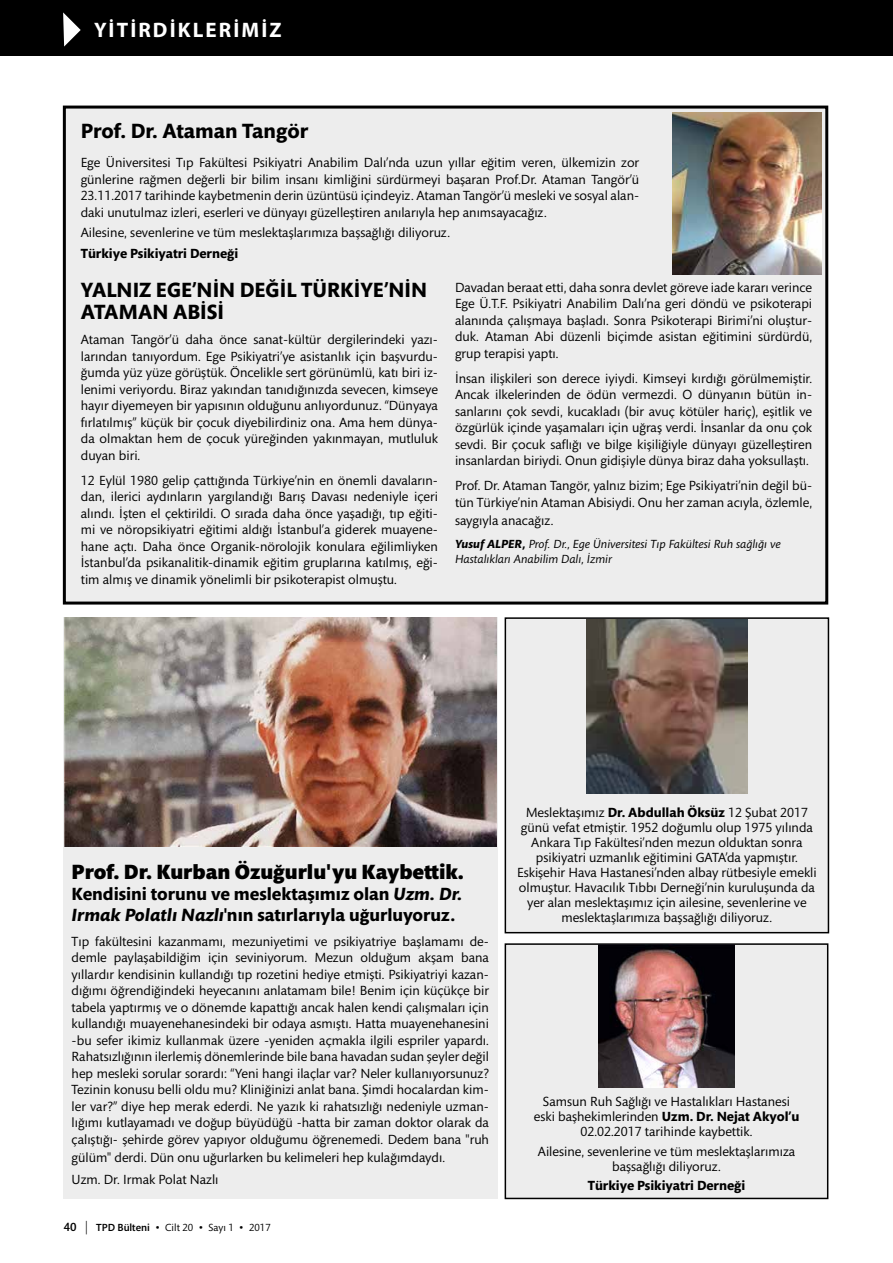
<style>
.page{position:relative;width:893px;height:1263px;background:#fff}
.page>*{position:absolute;margin:0;border:0;box-sizing:border-box;transform-origin:0 0}
.t1{font:700 21px/22.5px "Mundo Sans Std";color:#000}
.t2{font:900 21px "Mundo Sans Std";color:#000}
.t3{font:700 21px "Myriad Pro";letter-spacing:.1em;color:#fff}
.t4{font:700 18px/21px "Mundo Sans Std";color:#000}
.t5{font:13.5px/16.5px "Mundo Sans Std";color:#000;text-align:justify}
.t6{font:700 13.5px "Mundo Sans Std";color:#000}
.t7{font:italic 12px/15px "Mundo Sans Std";color:#000}
.t8{font:10.5px "Mundo Sans Std";color:#000}
.s1{font-weight:700}
.s2{font-style:italic}
.s3{font-weight:500;font-size:12px}
.s4{font-family:"Copperplate";font-weight:300;font-size:13.5px}
.s5{font-weight:500}
.s6{font-size:13.5px}
</style>
<div class="page">
<div style="left:0;top:0;width:893px;height:55px;background:#000"></div>
<svg style="left:63px;top:12px;width:18px;height:35px"></svg>
<div style="left:64px;top:107px;width:763px;height:496px;background:#ededed"></div>
<div style="left:63px;top:106px;width:765px;height:498px;border:3px solid #000"></div>
<div style="left:505px;top:618px;width:323px;height:315px;background:#ededed"></div>
<div style="left:505px;top:617px;width:324px;height:316px;border:2px solid #000"></div>
<div style="left:505px;top:944px;width:323px;height:254px;background:#ededed"></div>
<div style="left:505px;top:943px;width:323px;height:256px;border:2px solid #000"></div>
<div style="left:63px;top:617px;width:434px;height:582px;background:#ededed"></div>
<img style="left:673px;top:112px;width:148px;height:162px">
<img style="left:587px;top:619px;width:160px;height:175px">
<img style="left:64px;top:617px;width:432px;height:229px">
<img style="left:598px;top:945px;width:137px;height:142px">
<h1 class="t3" style="left:94px;top:16px;width:189px">YİTİRDİKLERİMİZ</h1>
<h1 class="t1" style="left:81px;top:120px;width:229px">Prof. Dr. Ataman Tangör</h1>
<p class="t5" style="left:81px;top:155px;width:560px;text-align:left">Ege Ü niversitesi Tıp Fakü ltesi Psikiyatri Anabilim Dalı’nda uzun yıllar eğitim veren, ü lkemizin zor gü nlerine rağmen değerli bir bilim insanı kimliğini sü rdü rmeyi başaran Prof.Dr. Ataman Tangör’ü 23.11.2017 tarihinde kaybetmenin derin üzü ntüsü içindeyiz. Ataman Tangör’ü mesleki ve sosyal alan&shy;daki unutulmaz izleri, eserleri ve dü nyayı güzelleştiren anılarıyla hep anımsayacağız.</p>
<p class="t5" style="left:81px;top:225px;width:371px">Ailesine, sevenlerine ve tü m meslektaşlarımıza başsağlığı diliyoruz.</p>
<p class="t6" style="left:81px;top:246px;width:159px">Tü rkiye Psikiyatri Derneği</p>
<h1 class="t1" style="left:81px;top:279px;width:348px">YALNIZ EGE’NİN DEĞİL TÜRKİYE’NİN<br>ATAMAN ABİSİ</h1>
<p class="t5" style="left:81px;top:332px;width:359px">Ataman Tangör’ü daha önce sanat-kültür dergilerindeki yazı&shy;larından tanıyordum. Ege Psikiyatri’ye asistanlık için başvurdu&shy;ğumda yüz yüze görüştük. Öncelikle sert görünümlü, katı biri iz&shy;lenimi veriyordu. Biraz yakından tanıdığınızda sevecen, kimseye hayır diyemeyen bir yapısının olduğunu anlıyordunuz. “Dünyaya fırlatılmış” küçük bir çocuk diyebilirdiniz ona. Ama hem dünya&shy;da olmaktan hem de çocuk yüreğinden yakınmayan, mutluluk duyan biri.</p>
<p class="t5" style="left:81px;top:472px;width:359px">12 Eylül 1980 gelip çattığında Türkiye’nin en önemli davaların&shy;dan, ilerici aydınların yargılandığı Barış Davası nedeniyle içeri alındı. İşten el çektirildi. O sırada daha önce yaşadığı, tıp eğiti&shy;mi ve nöropsikiyatri eğitimi aldığı İstanbul’a giderek muayene&shy;hane açtı. Daha önce Organik-nörolojik konulara eğilimliyken İstanbul’da psikanalitik-dinamik eğitim gruplarına katılmış, eği&shy;tim almış ve dinamik yönelimli bir psikoterapist olmuştu.</p>
<p class="t5" style="left:455px;top:279px;width:359px">Davadan beraat etti, daha sonra devlet göreve iade kararı verince Ege Ü.T.F. Psikiyatri Anabilim Dalı’na geri döndü ve psikoterapi alanında çalışmaya başladı. Sonra Psikoterapi Birimi’ni oluştur&shy;duk. Ataman Abi düzenli biçimde asistan eğitimini sürdürdü, grup terapisi yaptı.</p>
<p class="t5" style="left:455px;top:370px;width:359px">İnsan ilişkileri son derece iyiydi. Kimseyi kırdığı görülmemiştir.<br>Ancak ilkelerinden de ödün vermezdi. O dünyanın bütün in&shy;sanlarını çok sevdi, kucakladı (bir avuç kötüler hariç), eşitlik ve özgürlük içinde yaşamaları için uğraş verdi. İnsanlar da onu çok sevdi. Bir çocuk saflığı ve bilge kişiliğiyle dünyayı güzelleştiren insanlardan biriydi. Onun gidişiyle dünya biraz daha yoksullaştı.</p>
<p class="t5" style="left:455px;top:478px;width:359px">Prof. Dr. Ataman Tangör, yalnız bizim; Ege Psikiyatri’nin değil bü&shy;tün Türkiye’nin Ataman Abisiydi. Onu her zaman acıyla, özlemle,</p>
<p class="t5" style="left:455px;top:512px;width:100px">saygıyla anacağız.</p>
<p class="t7" style="left:455px;top:537px;width:327px"><span class="s1">Yusuf ALPER,</span> Prof. Dr., Ege Üniversitesi Tıp Fakültesi Ruh sağlığı ve<br>Hastalıkları Anabilim Dalı, İzmir</p>
<h1 class="t2" style="left:72px;top:860px;width:394px">Prof. Dr. Kurban Özuğurlu'yu Kaybettik.</h1>
<h2 class="t4" style="left:72px;top:884px;width:392px">Kendisini torunu ve meslektaşımız olan <span class="s2">Uzm. Dr.<br>Irmak Polatlı Nazlı</span>'nın satırlarıyla uğurluyoruz.</h2>
<p class="t5" style="left:72px;top:933px;width:419px">Tıp fakültesini kazanmamı, mezuniyetimi ve psikiyatriye başlamamı de&shy;demle paylaşabildiğim için seviniyorum. Mezun olduğum akşam bana yıllardır kendisinin kullandığı tıp rozetini hediye etmişti. Psikiyatriyi kazan&shy;dığımı öğrendiğindeki heyecanını anlatamam bile! Benim için küçükçe bir tabela yaptırmış ve o dönemde kapattığı ancak halen kendi çalışmaları için kullandığı muayenehanesindeki bir odaya asmıştı. Hatta muayenehanesini -bu sefer ikimiz kullanmak üzere -yeniden açmakla ilgili espriler yapardı.<br>Rahatsızlığının ilerlemiş dönemlerinde bile bana havadan sudan şeyler değil hep mesleki sorular sorardı: “Yeni hangi ilaçlar var? Neler kullanıyorsunuz?<br>Tezinin konusu belli oldu mu? Kliniğinizi anlat bana. Şimdi hocalardan kim&shy;ler var?” diye hep merak ederdi. Ne yazık ki rahatsızlığı nedeniyle uzman&shy;lığımı kutlayamadı ve doğup büyüdüğü -hatta bir zaman doktor olarak da çalıştığı- şehirde görev yapıyor olduğumu öğrenemedi. Dedem bana "ruh</p>
<p class="t5" style="left:72px;top:1146px;width:375px;line-height:22.2px">gülüm" derdi. Dün onu uğurlarken bu kelimeleri hep kulağımdaydı.<br>Uzm. Dr. Irmak Polat Nazlı</p>
<p class="t8" style="left:64px;top:1222px;width:208px"><span class="s3">40</span> <span class="s4">|</span> <span class="s5">TPD Bülteni</span> <span class="s6">•</span> Cilt 20 <span class="s6">•</span> Sayı 1 <span class="s6">•</span> 2017</p>
<p class="t5" style="left:517px;top:806px;width:301px;line-height:15px;text-align:center">Meslektaşımız <span class="s1">Dr. Abdullah Öksüz</span> 12 Şubat 2017 günü vefat etmiştir. 1952 doğumlu olup 1975 yılında Ankara Tıp Fakültesi’nden mezun olduktan sonra psikiyatri uzmanlık eğitimini GATA’da yapmıştır.<br>Eskişehir Hava Hastanesi’nden albay rütbesiyle emekli olmuştur. Havacılık Tıbbı Derneği’nin kuruluşunda da yer alan meslektaşımız için ailesine, sevenlerine ve meslektaşlarımıza başsağlığı diliyoruz.</p>
<p class="t5" style="left:534px;top:1095px;width:267px;line-height:15px;text-align:center">Samsun Ruh Sağlığı ve Hastalıkları Hastanesi eski başhekimlerinden <span class="s1">Uzm. Dr. Nejat Akyol’u<br></span>02.02.2017 tarihinde kaybettik.</p>
<p class="t5" style="left:538px;top:1144px;width:259px;line-height:15px;text-align:center">Ailesine, sevenlerine ve tü m meslektaşlarımıza başsağlığı diliyoruz.</p>
<p class="t6" style="left:588px;top:1178px;width:159px">Tü rkiye Psikiyatri Derneği</p>
</div>
